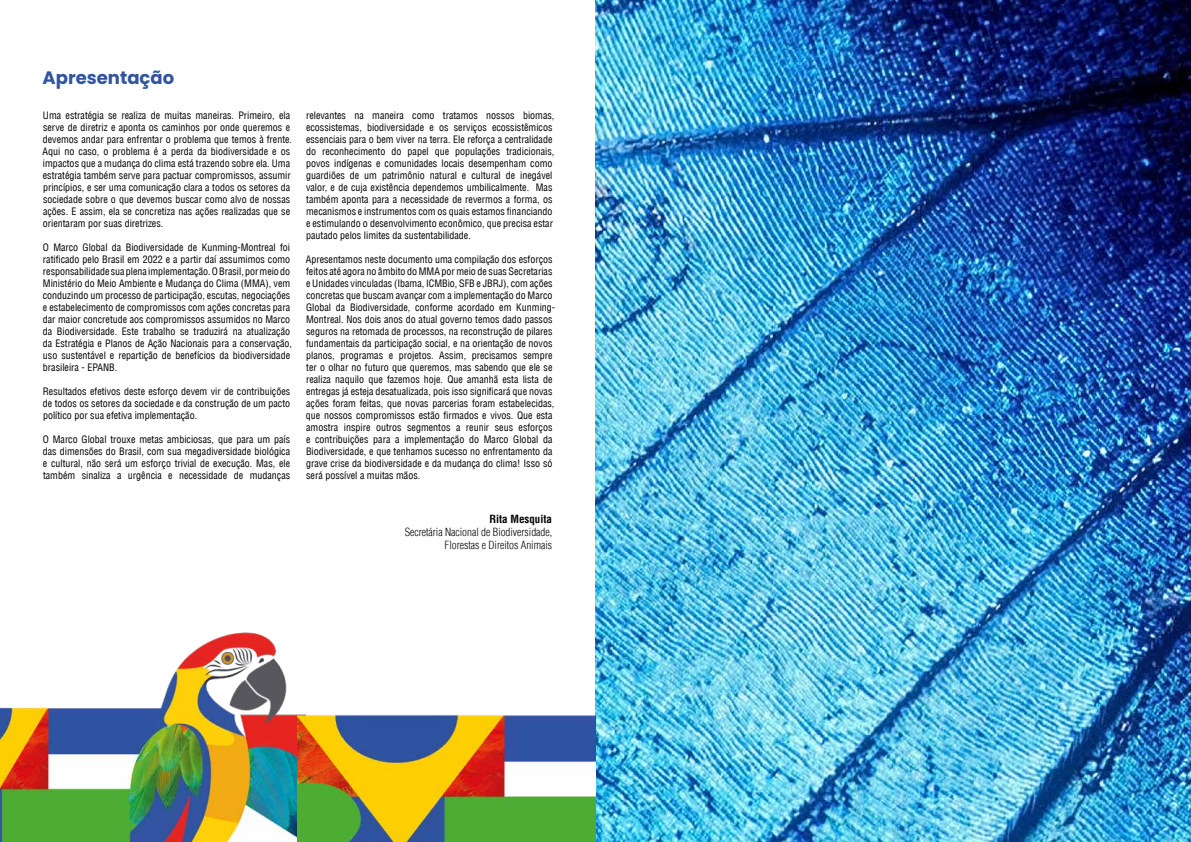
<style>
.page{position:relative;width:1191px;height:842px;background:#fff}
.page>*{position:absolute;margin:0;border:0;box-sizing:border-box;transform-origin:0 0}
.t1{font:700 18px "Poppins";color:#3154a1}
.t2{font:300 condensed 11px/13.2px "Helvetica LT";color:#000;text-align:right}
.t3{font:700 condensed 11px "Helvetica LT";color:#000}
.t4{font:condensed 10px/12px "Helvetica LT";color:#000}
</style>
<div class="page">
<img style="left:595px;top:0;width:596px;height:842px">
<img style="left:0;top:632px;width:298px;height:210px">
<img style="left:298px;top:714px;width:297px;height:128px">
<h1 class="t1" style="left:43px;top:67px;width:133px">Apresentação</h1>
<p class="t4" style="left:43px;top:109px;width:251px">Uma estratégia se realiza de muitas maneiras. Primeiro, ela serve de diretriz e aponta os caminhos por onde queremos e devemos andar para enfrentar o problema que temos à frente.<br>Aqui no caso, o problema é a perda da biodiversidade e os impactos que a mudança do clima está trazendo sobre ela. Uma estratégia também serve para pactuar compromissos, assumir princípios, e ser uma comunicação clara a todos os setores da sociedade sobre o que devemos buscar como alvo de nossas ações. E assim, ela se concretiza nas ações realizadas que se orientaram por suas diretrizes.</p>
<p class="t4" style="left:43px;top:241px;width:251px">O Marco Global da Biodiversidade de Kunming-Montreal foi ratificado pelo Brasil em 2022 e a partir daí assumimos como responsabilidade sua plena implementação. O Brasil, por meio do Ministério do Meio Ambiente e Mudança do Clima (MMA), vem conduzindo um processo de participação, escutas, negociações e estabelecimento de compromissos com ações concretas para dar maior concretude aos compromissos assumidos no Marco da Biodiversidade. Este trabalho se traduzirá na atualização da Estratégia e Planos de Ação Nacionais para a conservação, uso sustentável e repartição de benefícios da biodiversidade brasileira - EPANB.</p>
<p class="t4" style="left:43px;top:385px;width:249px;text-align:justify">Resultados efetivos deste esforço devem vir de contribuições de todos os setores da sociedade e da construção de um pacto político por sua efetiva implementação.</p>
<p class="t4" style="left:43px;top:433px;width:249px;text-align:justify">O Marco Global trouxe metas ambiciosas, que para um país das dimensões do Brasil, com sua megadiversidade biológica e cultural, não será um esforço trivial de execução. Mas, ele também sinaliza a urgência e necessidade de mudanças</p>
<p class="t4" style="left:306px;top:109px;width:250px">relevantes na maneira como tratamos nossos biomas, ecossistemas, biodiversidade e os serviços ecossistêmicos essenciais para o bem viver na terra. Ele reforça a centralidade do reconhecimento do papel que populações tradicionais, povos indígenas e comunidades locais desempenham como guardiões de um patrimônio natural e cultural de inegável valor, e de cuja existência dependemos umbilicalmente. Mas também aponta para a necessidade de revermos a forma, os mecanismos e instrumentos com os quais estamos financiando e estimulando o desenvolvimento econômico, que precisa estar pautado pelos limites da sustentabilidade.</p>
<p class="t4" style="left:306px;top:253px;width:251px">Apresentamos neste documento uma compilação dos esforços feitos até agora no âmbito do MMA por meio de suas Secretarias e Unidades vinculadas (Ibama, ICMBio, SFB e JBRJ), com ações concretas que buscam avançar com a implementação do Marco Global da Biodiversidade, conforme acordado em Kunming-Montreal. Nos dois anos do atual governo temos dado passos seguros na retomada de processos, na reconstrução de pilares fundamentais da participação social, e na orientação de novos planos, programas e projetos. Assim, precisamos sempre ter o olhar no futuro que queremos, mas sabendo que ele se realiza naquilo que fazemos hoje. Que amanhã esta lista de entregas já esteja desatualizada, pois isso significará que novas ações foram feitas, que novas parcerias foram estabelecidas, que nossos compromissos estão firmados e vivos. Que esta amostra inspire outros segmentos a reunir seus esforços e contribuições para a implementação do Marco Global da Biodiversidade, e que tenhamos sucesso no enfrentamento da grave crise da biodiversidade e da mudança do clima! Isso só será possível a muitas mãos.</p>
<p class="t3" style="left:489px;top:512px;width:64px">Rita Mesquita</p>
<p class="t2" style="left:405px;top:525px;width:149px">Secretária Nacional de Biodiversidade,<br>Florestas e Direitos Animais</p>
</div>
